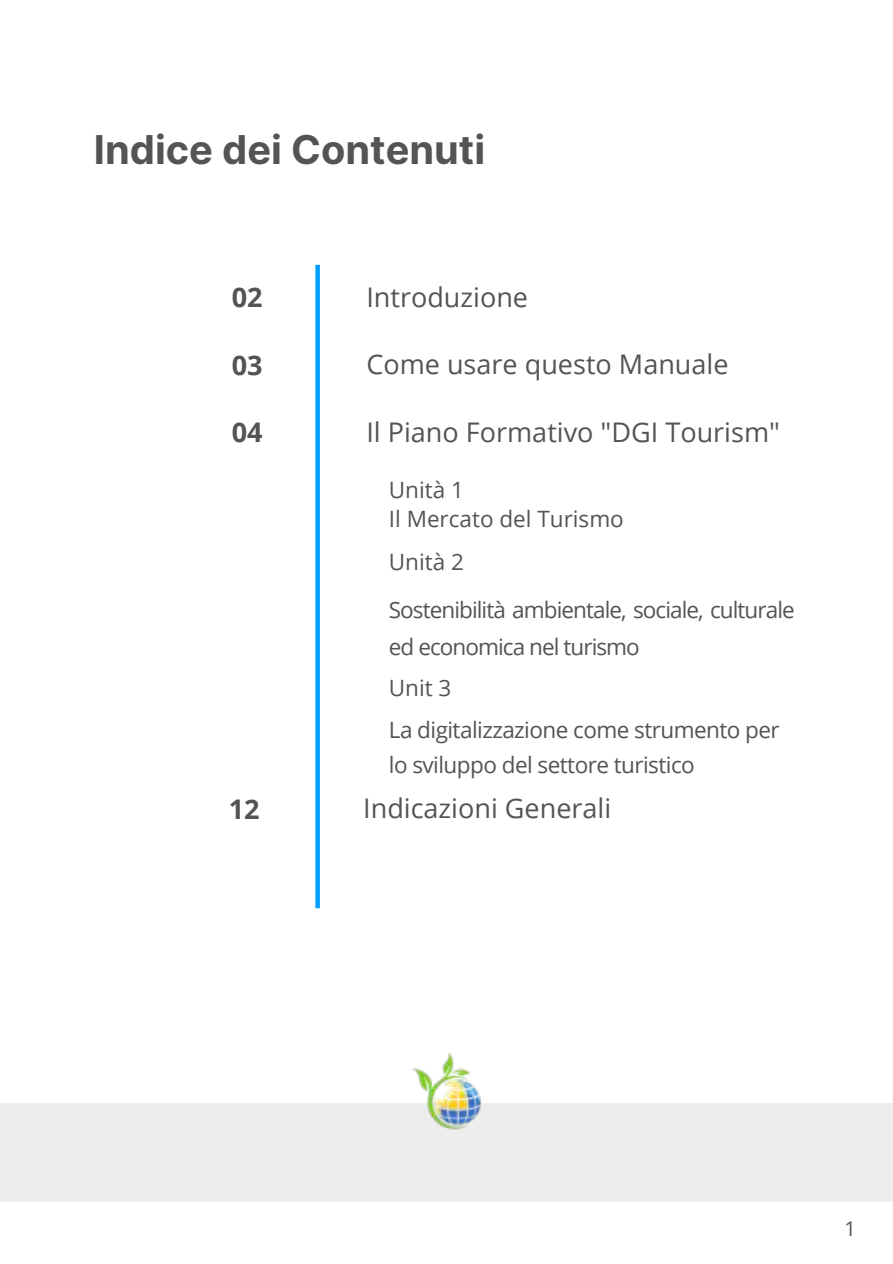
<style>
.page{position:relative;width:893px;height:1264px;background:#fff}
.page>*{position:absolute;margin:0;border:0;box-sizing:border-box;transform-origin:0 0}
.t1{font:700 39.75px "Inter";color:#545454}
.t2{font:27px "Open Sans";color:#545454}
.t3{font:700 27px "Open Sans";color:#545454}
.t4{font:22.5px/41.7px "Open Sans";letter-spacing:-.025em;color:#545454}
.t5{font:22.5px/29.2px "Open Sans";color:#545454}
.t6{font:20.25px "Open Sans";color:#545454}
</style>
<div class="page">
<div style="left:315px;top:267px;width:5px;height:639px;background:#009fff"></div>
<div style="left:0;top:1103px;width:892px;height:98px;background:#ededed"></div>
<img style="left:413px;top:1052px;width:69px;height:78px">
<h1 class="t1" style="left:94px;top:120px;width:393px">Indice dei Contenuti</h1>
<p class="t3" style="left:232px;top:278px;width:32px">02</p>
<p class="t2" style="left:366px;top:278px;width:163px">Introduzione</p>
<p class="t3" style="left:232px;top:346px;width:32px">03</p>
<p class="t2" style="left:366px;top:346px;width:364px">Come usare questo Manuale</p>
<p class="t3" style="left:232px;top:413px;width:32px">04</p>
<p class="t2" style="left:366px;top:413px;width:415px">Il Piano Formativo "DGI Tourism"</p>
<p class="t5" style="left:389px;top:475px;width:236px">Unità 1<br>Il Mercato del Turismo</p>
<p class="t4" style="left:389px;top:538px;width:407px;line-height:47.2px">Unità 2<br>Sostenibilità ambientale, sociale, culturale</p>
<p class="t4" style="left:389px;top:625px;width:392px">ed economica nel turismo<br>Unit 3<br>La digitalizzazione come strumento per</p>
<p class="t4" style="left:389px;top:743px;width:307px">lo sviluppo del settore turistico</p>
<p class="t3" style="left:229px;top:789px;width:32px">12</p>
<p class="t2" style="left:363px;top:789px;width:249px">Indicazioni Generali</p>
<p class="t6" style="left:844px;top:1214px;width:13px">1</p>
</div>
